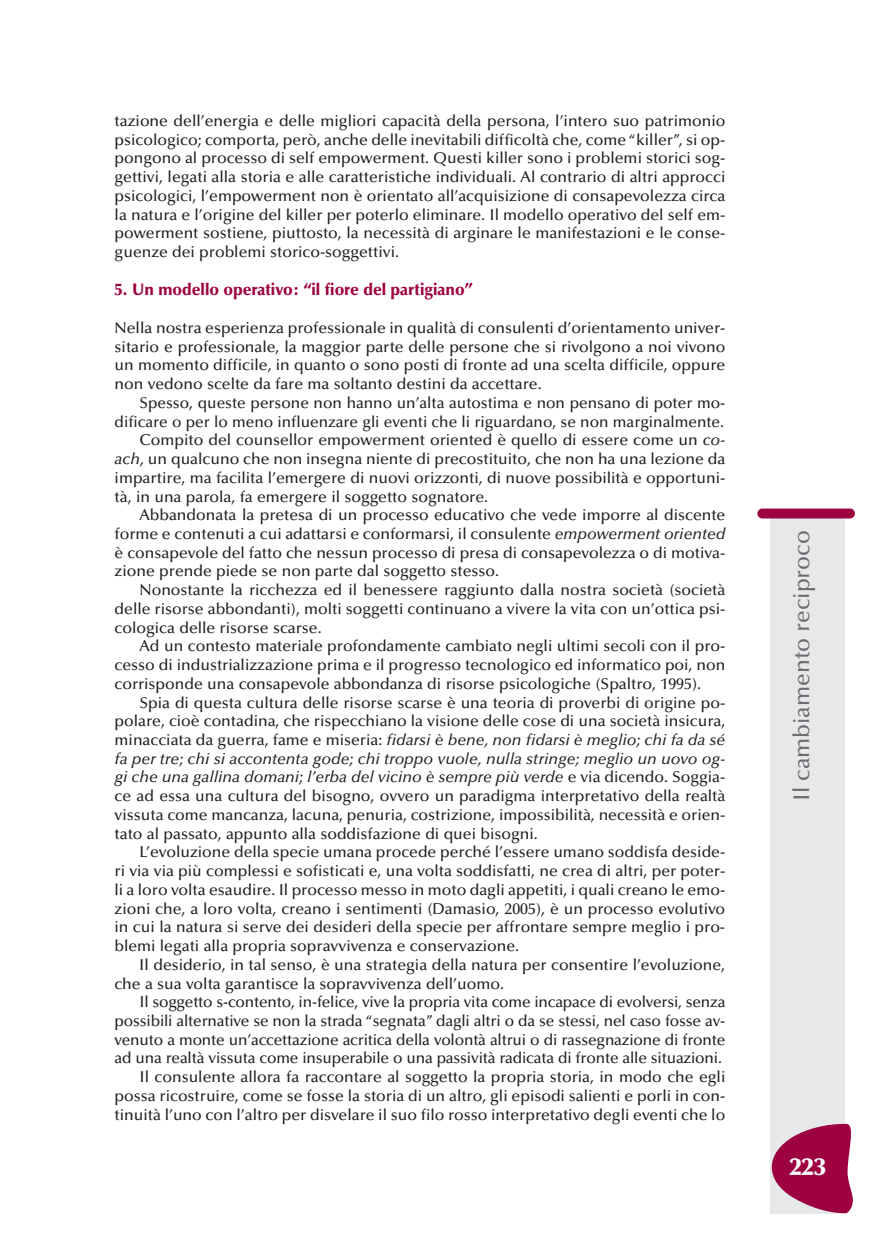
<style>
.page{position:relative;width:869px;height:1241px;background:#fff}
.page>*{position:absolute;margin:0;border:0;box-sizing:border-box;transform-origin:0 0}
.t1{font:900 24.5px "Optima";color:#fff}
.t2{font:500 22.75px "Optima";color:#6c6d70}
.t3{font:900 16.62px "Optima";color:#9d0140;scale:.95 1}
.t4{font:500 15.75px/18.7px "Optima";color:#231f20;text-align:justify}
.t5{font:italic 500 15.75px "Optima";color:#231f20}
.s1{font-style:italic}
.s2{font-style:normal}
</style>
<div class="page">
<div style="left:770px;top:516px;width:74px;height:697px;background:#e7e8e9"></div>
<div style="left:757px;top:508px;width:97px;height:10px;background:#9d0140;border-radius:5px"></div>
<svg style="left:771px;top:1123px;width:82px;height:89px"></svg>
<p class="t4" style="left:115px;top:113px;width:612px">tazione dell’energia e delle migliori capacità della persona, l’intero suo patrimonio psicologico; comporta, però, anche delle inevitabili difficoltà che, come“killer”, si op&shy;pongono al processo di self empowerment. Questi killer sono i problemi storici sog&shy;gettivi, legati alla storia e alle caratteristiche individuali. Al contrario di altri approcci psicologici, l’empowerment non è orientato all’acquisizione di consapevolezza circa la natura e l’origine del killer per poterlo eliminare. Il modello operativo del self em&shy;powerment sostiene, piuttosto, la necessità di arginare le manifestazioni e le conse&shy;guenze dei problemi storico-soggettivi.</p>
<p class="t3" style="left:115px;top:283px;width:378px">5. Un modello operativo: “il fiore del partigiano”</p>
<p class="t4" style="left:115px;top:320px;width:612px">Nella nostra esperienza professionale in qualità di consulenti d’orientamento univer&shy;sitario e professionale, la maggior parte delle persone che si rivolgono a noi vivono un momento difficile, in quanto o sono posti di fronte ad una scelta difficile, oppure non vedono scelte da fare ma soltanto destini da accettare.</p>
<p class="t4" style="left:139px;top:395px;width:587px">Spesso, queste persone non hanno un’alta autostima e non pensano di poter mo-</p>
<p class="t4" style="left:115px;top:413px;width:610px">dificare o per lo meno influenzare gli eventi che li riguardano, se non marginalmente.</p>
<p class="t4" style="left:139px;top:432px;width:587px">Compito del counsellor empowerment oriented è quello di essere come un <span class="s1">co-</span></p>
<p class="t4" style="left:115px;top:451px;width:612px"><span class="s1">ach,</span> un qualcuno che non insegna niente di precostituito, che non ha una lezione da</p>
<p class="t4" style="left:115px;top:469px;width:612px">impartire, ma facilita l’emergere di nuovi orizzonti, di nuove possibilità e opportuni-</p>
<p class="t4" style="left:115px;top:488px;width:375px">tà, in una parola, fa emergere il soggetto sognatore.</p>
<p class="t4" style="left:139px;top:507px;width:587px">Abbandonata la pretesa di un processo educativo che vede imporre al discente</p>
<p class="t4" style="left:115px;top:526px;width:612px">forme e contenuti a cui adattarsi e conformarsi, il consulente <span class="s1">empowerment oriented</span></p>
<p class="t4" style="left:115px;top:544px;width:612px">è consapevole del fatto che nessun processo di presa di consapevolezza o di motiva-</p>
<p class="t4" style="left:115px;top:563px;width:386px">zione prende piede se non parte dal soggetto stesso.</p>
<p class="t4" style="left:139px;top:582px;width:587px">Nonostante la ricchezza ed il benessere raggiunto dalla nostra società (società</p>
<p class="t4" style="left:115px;top:600px;width:612px">delle risorse abbondanti), molti soggetti continuano a vivere la vita con un’ottica psi-</p>
<p class="t4" style="left:115px;top:619px;width:208px">cologica delle risorse scarse.</p>
<p class="t4" style="left:139px;top:638px;width:587px">Ad un contesto materiale profondamente cambiato negli ultimi secoli con il pro-</p>
<p class="t4" style="left:115px;top:657px;width:612px">cesso di industrializzazione prima e il progresso tecnologico ed informatico poi, non</p>
<p class="t4" style="left:115px;top:675px;width:588px">corrisponde una consapevole abbondanza di risorse psicologiche (Spaltro, 1995).</p>
<p class="t4" style="left:139px;top:694px;width:587px">Spia di questa cultura delle risorse scarse è una teoria di proverbi di origine po-</p>
<p class="t4" style="left:115px;top:713px;width:612px">polare, cioè contadina, che rispecchiano la visione delle cose di una società insicura,</p>
<p class="t5" style="left:115px;top:733px;width:612px"><span class="s2">minacciata da guerra, fame e miseria:</span> fidarsi è bene, non fidarsi è meglio; chi fa da sé</p>
<p class="t5" style="left:114px;top:752px;width:612px">fa per tre; chi si accontenta gode; chi troppo vuole, nulla stringe; meglio un uovo og-</p>
<p class="t5" style="left:114px;top:770px;width:612px">gi che una gallina domani; l’erba del vicino è sempre più verde <span class="s2">e via dicendo. Soggia-</span></p>
<p class="t4" style="left:114px;top:788px;width:612px">ce ad essa una cultura del bisogno, ovvero un paradigma interpretativo della realtà</p>
<p class="t4" style="left:114px;top:806px;width:612px">vissuta come mancanza, lacuna, penuria, costrizione, impossibilità, necessità e orien-</p>
<p class="t4" style="left:114px;top:825px;width:424px">tato al passato, appunto alla soddisfazione di quei bisogni.</p>
<p class="t4" style="left:139px;top:844px;width:587px">L’evoluzione della specie umana procede perché l’essere umano soddisfa deside-</p>
<p class="t4" style="left:114px;top:862px;width:612px">ri via via più complessi e sofisticati e, una volta soddisfatti, ne crea di altri, per poter-</p>
<p class="t4" style="left:114px;top:881px;width:612px">li a loro volta esaudire. Il processo messo in moto dagli appetiti, i quali creano le emo-</p>
<p class="t4" style="left:114px;top:900px;width:612px">zioni che, a loro volta, creano i sentimenti (Damasio, 2005), è un processo evolutivo</p>
<p class="t4" style="left:114px;top:919px;width:612px">in cui la natura si serve dei desideri della specie per affrontare sempre meglio i pro-</p>
<p class="t4" style="left:114px;top:937px;width:406px">blemi legati alla propria sopravvivenza e conservazione.</p>
<p class="t4" style="left:139px;top:956px;width:587px">Il desiderio, in tal senso, è una strategia della natura per consentire l’evoluzione,</p>
<p class="t4" style="left:114px;top:975px;width:391px">che a sua volta garantisce la sopravvivenza dell’uomo.</p>
<p class="t4" style="left:139px;top:993px;width:587px">Il soggetto s-contento, in-felice, vive la propria vita come incapace di evolversi, senza</p>
<p class="t4" style="left:115px;top:1012px;width:612px">possibili alternative se non la strada “segnata” dagli altri o da se stessi, nel caso fosse av-</p>
<p class="t4" style="left:115px;top:1031px;width:612px">venuto a monte un’accettazione acritica della volontà altrui o di rassegnazione di fronte</p>
<p class="t4" style="left:114px;top:1050px;width:608px">ad una realtà vissuta come insuperabile o una passività radicata di fronte alle situazioni.</p>
<p class="t4" style="left:139px;top:1068px;width:587px">Il consulente allora fa raccontare al soggetto la propria storia, in modo che egli</p>
<p class="t4" style="left:114px;top:1087px;width:612px">possa ricostruire, come se fosse la storia di un altro, gli episodi salienti e porli in con-</p>
<p class="t4" style="left:114px;top:1106px;width:612px">tinuità l’uno con l’altro per disvelare il suo filo rosso interpretativo degli eventi che lo</p>
<h2 class="t2" style="left:792px;top:800px;width:272px;rotate:-90deg">Il cambiamento reciproco</h2>
<h1 class="t1" style="left:789px;top:1156px;width:38px">223</h1>
</div>
